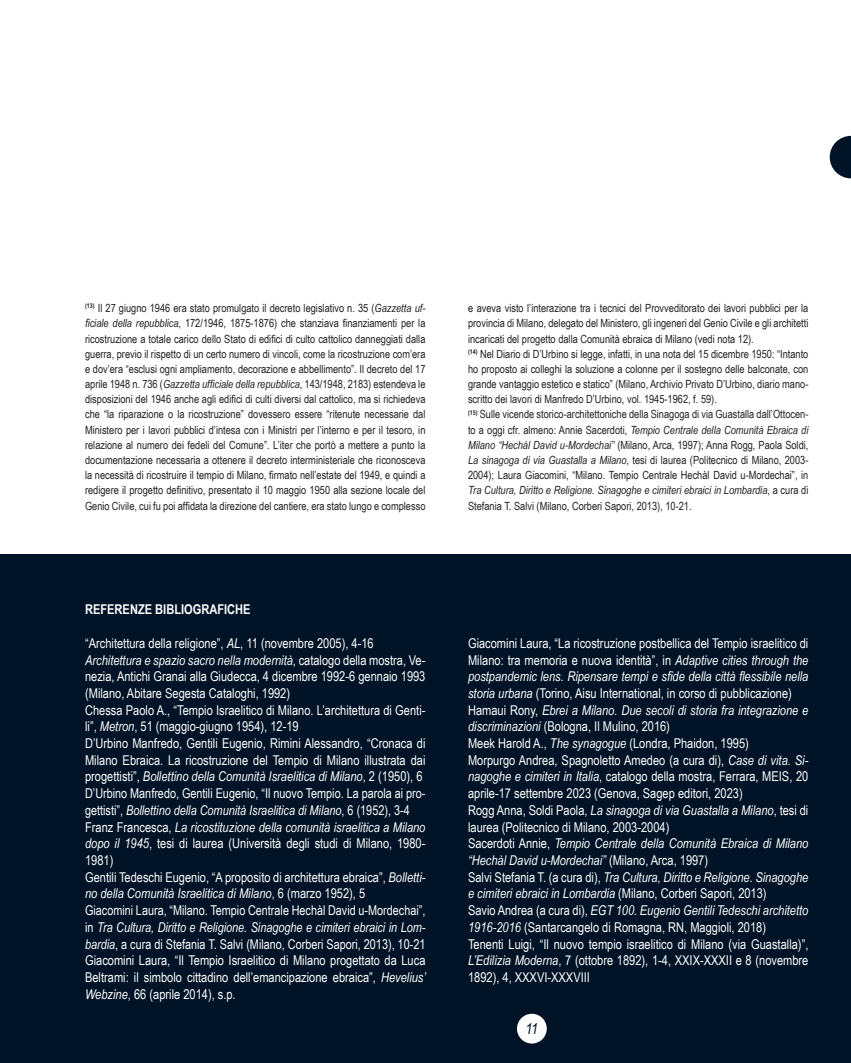
<style>
.page{position:relative;width:851px;height:1063px;background:#fff}
.page>*{position:absolute;margin:0;border:0;box-sizing:border-box;transform-origin:0 0}
.t1{font:italic 15px "Arial Narrow";color:#231f20}
.t2{font:italic 15px "Arial Narrow";color:#001327}
.t3{font:13.5px/16.6px "Arial Narrow";color:#fff;text-align:justify}
.t4{font:italic 13.5px/16.6px "Arial Narrow";color:#fff}
.t5{font:700 13.5px "Arial Narrow";color:#fff}
.t6{font:11.25px/15.1px "Arial Narrow";color:#231f20;text-align:justify}
.s1{font-style:italic}
.s2{font-style:normal}
</style>
<div class="page">
<svg style="left:829px;top:136px;width:21px;height:42px"></svg>
<div style="left:0;top:555px;width:850px;height:508px;background:#001327"></div>
<div style="left:517px;top:1014px;width:29px;height:30px;background:#fff;border-radius:50%"></div>
<p class="t6" style="left:85px;top:300px;width:342px"><sup>(13)</sup> Il 27 giugno 1946 era stato promulgato il decreto legislativo n. 35 (<span class="s1">Gazzetta uf&shy;ficiale della repubblica</span>, 172/1946, 1875-1876) che stanziava finanziamenti per la ricostruzione a totale carico dello Stato di edifici di culto cattolico danneggiati dalla guerra, previo il rispetto di un certo numero di vincoli, come la ricostruzione com’era e dov’era “esclusi ogni ampliamento, decorazione e abbellimento”. Il decreto del 17 aprile 1948 n. 736 (<span class="s1">Gazzetta ufficiale della repubblica</span>, 143/1948, 2183) estendeva le disposizioni del 1946 anche agli edifici di culti diversi dal cattolico, ma si richiedeva che “la riparazione o la ricostruzione” dovessero essere “ritenute necessarie dal Ministero per i lavori pubblici d’intesa con i Ministri per l’interno e per il tesoro, in relazione al numero dei fedeli del Comune”. L’iter che portò a mettere a punto la documentazione necessaria a ottenere il decreto interministeriale che riconosceva la necessità di ricostruire il tempio di Milano, firmato nell’estate del 1949, e quindi a redigere il progetto definitivo, presentato il 10 maggio 1950 alla sezione locale del Genio Civile, cui fu poi affidata la direzione del cantiere, era stato lungo e complesso</p>
<p class="t6" style="left:468px;top:300px;width:342px">e aveva visto l’interazione tra i tecnici del Provveditorato dei lavori pubblici per la provincia di Milano, delegato del Ministero, gli ingeneri del Genio Civile e gli architetti incaricati del progetto dalla Comunità ebraica di Milano (vedi nota 12).</p>
<p class="t6" style="left:468px;top:346px;width:342px"><sup>(14)</sup> Nel Diario di D’Urbino si legge, infatti, in una nota del 15 dicembre 1950: “Intanto ho proposto ai colleghi la soluzione a colonne per il sostegno delle balconate, con grande vantaggio estetico e statico” (Milano, Archivio Privato D’Urbino, diario mano&shy;scritto dei lavori di Manfredo D’Urbino, vol. 1945-1962, f. 59).</p>
<p class="t6" style="left:468px;top:407px;width:342px"><sup>(15)</sup> Sulle vicende storico-architettoniche della Sinagoga di via Guastalla dall’Ottocen&shy;to a oggi cfr. almeno: Annie Sacerdoti, <span class="s1">Tempio Centrale della Comunità Ebraica di Milano “Hechàl David u-Mordechai”</span> (Milano, Arca, 1997); Anna Rogg, Paola Soldi, <span class="s1">La sinagoga di via Guastalla a Milano</span>, tesi di laurea (Politecnico di Milano, 2003- 2004); Laura Giacomini, “Milano. Tempio Centrale Hechàl David u-Mordechai”, in <span class="s1">Tra Cultura, Diritto e Religione. Sinagoghe e cimiteri ebraici in Lombardia</span>, a cura di Stefania T. Salvi (Milano, Corberi Sapori, 2013), 10-21.</p>
<p class="t5" style="left:85px;top:599px;width:167px">REFERENZE BIBLIOGRAFICHE</p>
<p class="t3" style="left:85px;top:634px;width:290px">“Architettura della religione”, <span class="s1">AL</span>, 11 (novembre 2005), 4-16</p>
<p class="t3" style="left:85px;top:651px;width:342px"><span class="s1">Architettura e spazio sacro nella modernità</span>, catalogo della mostra, Ve&shy;nezia, Antichi Granai alla Giudecca, 4 dicembre 1992-6 gennaio 1993 (Milano, Abitare Segesta Cataloghi, 1992)</p>
<p class="t3" style="left:85px;top:701px;width:342px">Chessa Paolo A., “Tempio Israelitico di Milano. L’architettura di Genti&shy;li”, <span class="s1">Metron</span>, 51 (maggio-giugno 1954), 12-19</p>
<p class="t3" style="left:85px;top:734px;width:342px">D’Urbino Manfredo, Gentili Eugenio, Rimini Alessandro, “Cronaca di Milano Ebraica. La ricostruzione del Tempio di Milano illustrata dai progettisti”, <span class="s1">Bollettino della Comunità Israelitica di Milano</span>, 2 (1950), 6</p>
<p class="t3" style="left:85px;top:785px;width:342px">D’Urbino Manfredo, Gentili Eugenio, “Il nuovo Tempio. La parola ai pro&shy;gettisti”, <span class="s1">Bollettino della Comunità Israelitica di Milano</span>, 6 (1952), 3-4</p>
<p class="t3" style="left:85px;top:818px;width:342px">Franz Francesca, <span class="s1">La ricostituzione della comunità israelitica a Milano dopo il 1945</span>, tesi di laurea (Università degli studi di Milano, 1980- 1981)</p>
<p class="t3" style="left:85px;top:868px;width:342px">Gentili Tedeschi Eugenio, “A proposito di architettura ebraica”, <span class="s1">Bolletti&shy;no della Comunità Israelitica di Milano</span>, 6 (marzo 1952), 5</p>
<p class="t3" style="left:85px;top:902px;width:342px">Giacomini Laura, “Milano. Tempio Centrale Hechàl David u-Mordechai”, in <span class="s1">Tra Cultura, Diritto e Religione. Sinagoghe e cimiteri ebraici in Lom&shy;bardia</span>, a cura di Stefania T. Salvi (Milano, Corberi Sapori, 2013), 10-21</p>
<p class="t3" style="left:85px;top:952px;width:342px">Giacomini Laura, “Il Tempio Israelitico di Milano progettato da Luca Beltrami: il simbolo cittadino dell’emancipazione ebraica”, <span class="s1">Hevelius’ Webzine</span>, 66 (aprile 2014), s.p.</p>
<p class="t3" style="left:468px;top:634px;width:342px">Giacomini Laura, “La ricostruzione postbellica del Tempio israelitico di Milano: tra memoria e nuova identità”, in <span class="s1">Adaptive cities through the postpandemic lens. Ripensare tempi e sfide della città flessibile nella storia urbana</span> (Torino, Aisu International, in corso di pubblicazione)</p>
<p class="t4" style="left:468px;top:701px;width:342px"><span class="s2">Hamaui Rony,</span> Ebrei a Milano. Due secoli di storia fra integrazione e discriminazioni <span class="s2">(Bologna, Il Mulino, 2016)</span></p>
<p class="t3" style="left:468px;top:734px;width:282px">Meek Harold A., <span class="s1">The synagogue</span> (Londra, Phaidon, 1995)</p>
<p class="t3" style="left:468px;top:751px;width:342px">Morpurgo Andrea, Spagnoletto Amedeo (a cura di), <span class="s1">Case di vita. Si&shy;nagoghe e cimiteri in Italia</span>, catalogo della mostra, Ferrara, MEIS, 20 aprile-17 settembre 2023 (Genova, Sagep editori, 2023)</p>
<p class="t3" style="left:468px;top:801px;width:342px">Rogg Anna, Soldi Paola, <span class="s1">La sinagoga di via Guastalla a Milano</span>, tesi di laurea (Politecnico di Milano, 2003-2004)</p>
<p class="t4" style="left:468px;top:835px;width:342px"><span class="s2">Sacerdoti Annie,</span> Tempio Centrale della Comunità Ebraica di Milano “Hechàl David u-Mordechai” <span class="s2">(Milano, Arca, 1997)</span></p>
<p class="t4" style="left:468px;top:868px;width:342px"><span class="s2">Salvi Stefania T. (a cura di),</span> Tra Cultura, Diritto e Religione. Sinagoghe e cimiteri ebraici in Lombardia <span class="s2">(Milano, Corberi Sapori, 2013)</span></p>
<p class="t3" style="left:468px;top:902px;width:342px">Savio Andrea (a cura di), <span class="s1">EGT 100. Eugenio Gentili Tedeschi architetto<br>1916-2016</span> (Santarcangelo di Romagna, RN, Maggioli, 2018)</p>
<p class="t3" style="left:468px;top:935px;width:342px">Tenenti Luigi, “Il nuovo tempio israelitico di Milano (via Guastalla)”, <span class="s1">L’Edilizia Moderna</span>, 7 (ottobre 1892), 1-4, XXIX-XXXII e 8 (novembre 1892), 4, XXXVI-XXXVIII</p>
<p class="t2" style="left:525px;top:1018px;width:14px">11</p>
<p class="t1" style="left:525px;top:1016px;width:14px">11</p>
</div>
